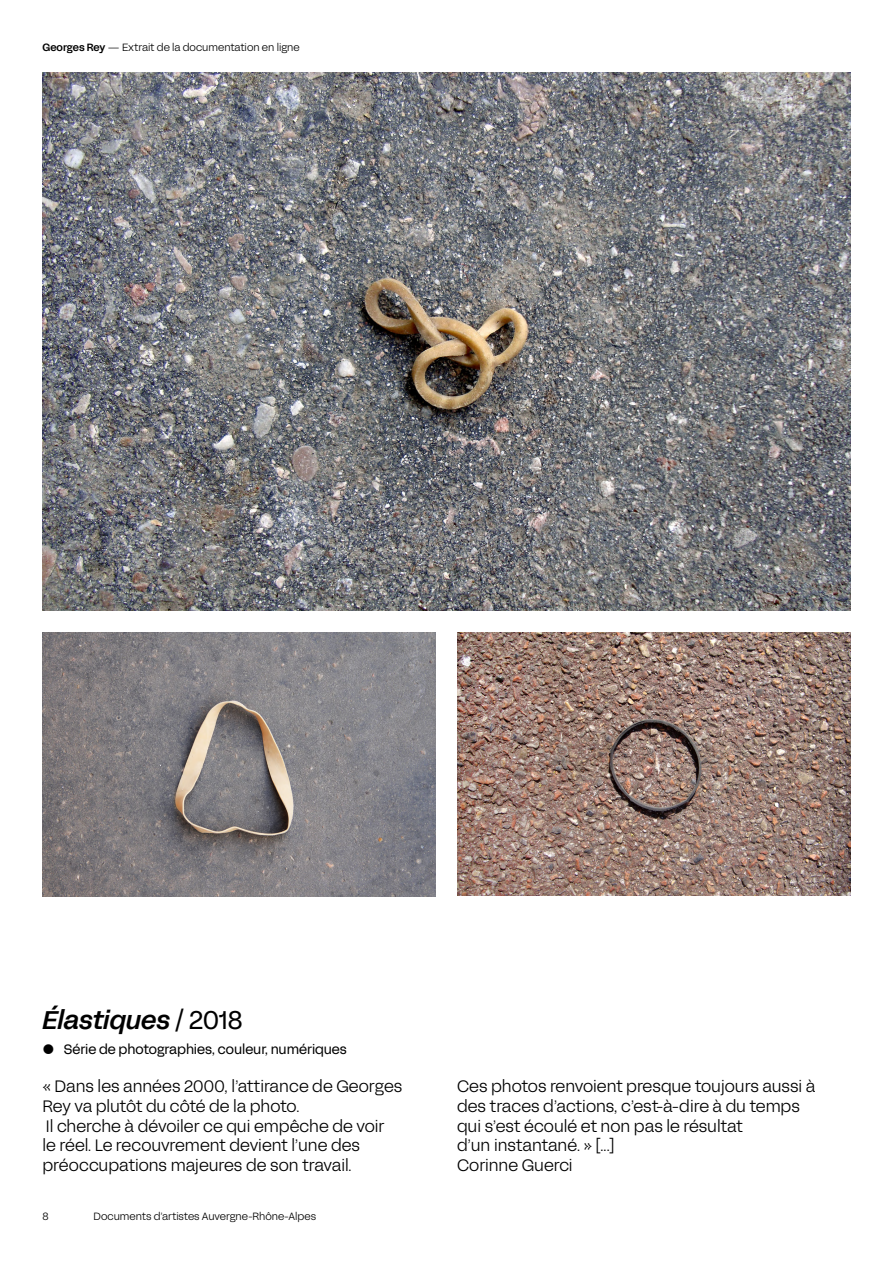
<style>
.page{position:relative;width:893px;height:1263px;background:#fff}
.page>*{position:absolute;margin:0;border:0;box-sizing:border-box;transform-origin:0 0}
.t1{font:25.5px "Acid Grotesk Medium Italic Italic TRIAL";letter-spacing:-.005em;color:#000}
.t2{font:16.5px/19.8px "Acid Grotesk Light TRIAL";color:#000}
.t3{font:13.5px "Acid Grotesk Normal TRIAL";color:#000}
.t4{font:10.5px "Acid Grotesk Light TRIAL";color:#000}
.s1{font-family:"Acid Grotesk Medium TRIAL"}
.s2{font-family:"Acid Grotesk Normal TRIAL"}
</style>
<div class="page">
<img style="left:457px;top:632px;width:393px;height:264px">
<img style="left:42px;top:632px;width:394px;height:264px">
<img style="left:43px;top:72px;width:807px;height:539px">
<p class="t4" style="left:42px;top:39px;width:259px"><span class="s1">Georges Rey</span> — Extrait de la documentation en ligne</p>
<h1 class="t1" style="left:43px;top:999px;width:202px">Élastiques <span class="s2">/ 2018</span></h1>
<p class="t3" style="left:64px;top:1038px;width:284px">Série de photographies, couleur, numériques</p>
<p class="t2" style="left:42px;top:1074px;width:361px">« Dans les années 2000, l’attirance de Georges Rey va plutôt du côté de la photo.<br>Il cherche à dévoiler ce qui empêche de voir<br>le réel. Le recouvrement devient l’une des préoccupations majeures de son travail.</p>
<p class="t2" style="left:457px;top:1074px;width:360px">Ces photos renvoient presque toujours aussi à des traces d’actions, c’est-à-dire à du temps qui s’est écoulé et non pas le résultat<br>d’un instantané. » [...]<br>Corinne Guerci</p>
<p class="t4" style="left:43px;top:1208px;width:8px">8</p>
<p class="t4" style="left:93px;top:1208px;width:224px">Documents d’artistes Auvergne-Rhône-Alpes</p>
</div>
